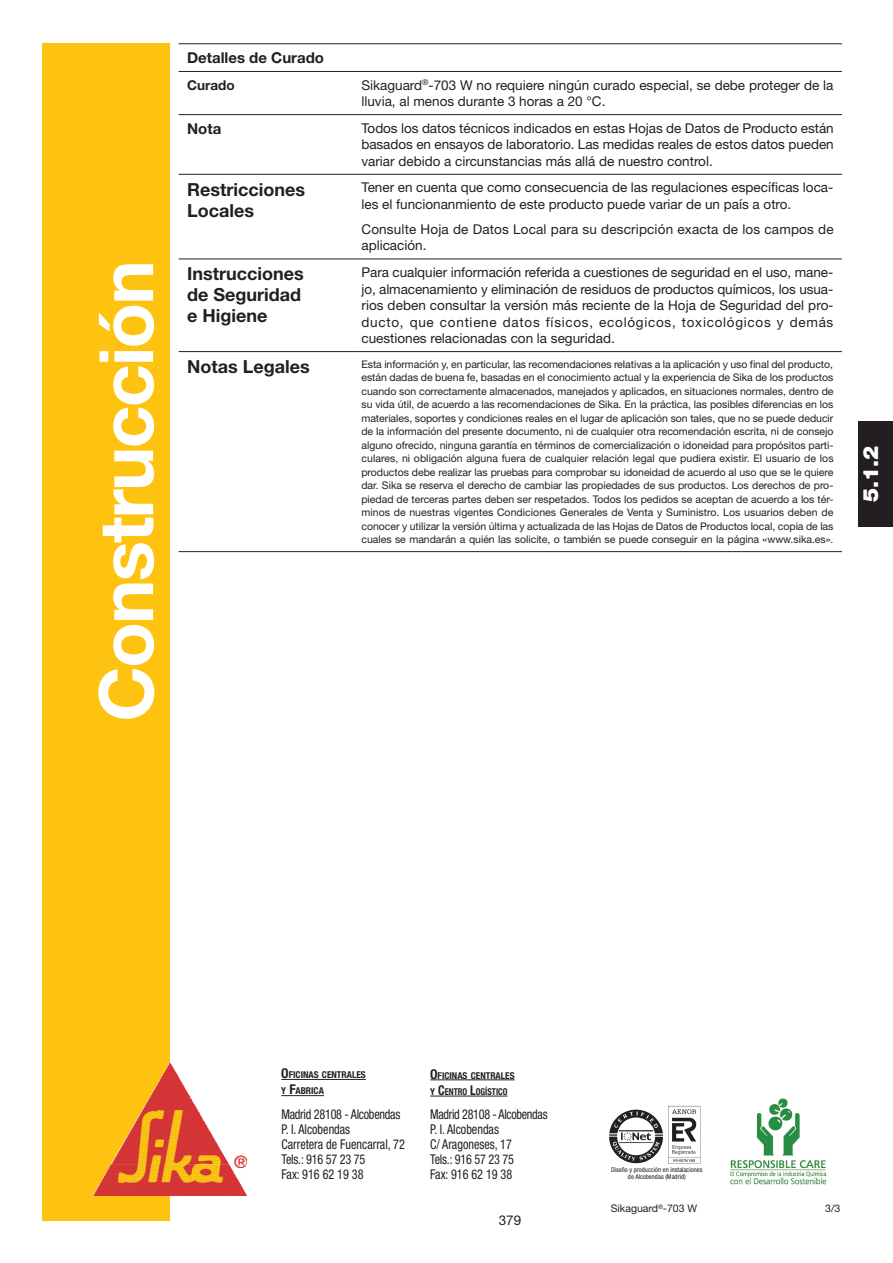
<style>
.page{position:relative;width:893px;height:1263px;background:#fff}
.page>*{position:absolute;margin:0;border:0;box-sizing:border-box;transform-origin:0 0}
.t1{font:700 75px "Helvetica Neue LT Std";letter-spacing:-.025em;color:#fff}
.t2{font:900 21px "Helvetica Neue LT Std";color:#fff}
.t3{font:700 18px/21px "Helvetica Neue LT Std";color:#231f20}
.t4{font:700 15px "Helvetica Neue LT Std";color:#231f20}
.t5{font:13.5px/16.5px "Helvetica Neue LT Std";color:#231f20}
.t6{font:condensed 13.5px/15px "Helvetica Neue LT Std";color:#231f20;scale:.9 1}
.t7{font:700 13.5px "Helvetica Neue LT Std";color:#231f20}
.t8{font:10.5px/13.5px "Helvetica Neue LT Std";letter-spacing:-.005em;color:#231f20;text-align:justify}
.t9{font:700 condensed 9.45px/16.2px "Helvetica Neue LT Std";color:#231f20}
.t10{font:condensed 6.75px/7.5px "Helvetica Neue LT Std";color:#231f20;text-align:center}
.s1{font-size:13.5px}
</style>
<div class="page">
<div style="left:43px;top:43px;width:127px;height:1177px;background:#fec210"></div>
<hr style="left:281px;top:1079px;width:85px;height:1px;background:#231f20">
<hr style="left:281px;top:1095px;width:43px;height:1px;background:#231f20">
<hr style="left:430px;top:1079px;width:85px;height:1px;background:#231f20">
<hr style="left:430px;top:1096px;width:77px;height:1px;background:#231f20">
<img style="left:609px;top:1109px;width:54px;height:55px">
<img style="left:668px;top:1105px;width:33px;height:59px">
<img style="left:111px;top:1063px;width:118px;height:101px">
<img style="left:93px;top:1164px;width:154px;height:32px">
<img style="left:730px;top:1098px;width:97px;height:87px">
<hr style="left:179px;top:114px;width:174px;height:1px;background:#231f20">
<hr style="left:353px;top:114px;width:489px;height:1px;background:#231f20">
<hr style="left:179px;top:174px;width:174px;height:1px;background:#231f20">
<hr style="left:353px;top:174px;width:489px;height:1px;background:#231f20">
<hr style="left:179px;top:259px;width:174px;height:1px;background:#231f20">
<hr style="left:353px;top:259px;width:489px;height:1px;background:#231f20">
<hr style="left:179px;top:351px;width:174px;height:1px;background:#231f20">
<hr style="left:353px;top:351px;width:489px;height:1px;background:#231f20">
<hr style="left:179px;top:43px;width:174px;height:1px;background:#231f20">
<hr style="left:353px;top:43px;width:489px;height:1px;background:#231f20">
<hr style="left:179px;top:71px;width:174px;height:1px;background:#231f20">
<hr style="left:353px;top:71px;width:489px;height:1px;background:#231f20">
<hr style="left:179px;top:551px;width:174px;height:1px;background:#231f20">
<hr style="left:353px;top:551px;width:489px;height:1px;background:#231f20">
<div style="left:859px;top:421px;width:34px;height:105px;background:#231f20"></div>
<h1 class="t1" style="left:80px;top:722px;width:463px;rotate:-90deg">Construcción</h1>
<h3 class="t4" style="left:187px;top:48px;width:138px">Detalles de Curado</h3>
<p class="t7" style="left:187px;top:76px;width:49px">Curado</p>
<p class="t5" style="left:361px;top:76px;width:473px">Sikaguard<sup>®</sup>-703 W no requiere ningún curado especial, se debe proteger de la lluvia, al menos durante 3 horas a 20 °C.</p>
<h3 class="t4" style="left:187px;top:119px;width:36px">Nota</h3>
<p class="t5" style="left:361px;top:120px;width:474px;text-align:justify">Todos los datos técnicos indicados en estas Hojas de Datos de Producto están basados en ensayos de laboratorio. Las medidas reales de estos datos pueden variar debido a circunstancias más allá de nuestro control.</p>
<h3 class="t3" style="left:187px;top:178px;width:119px">Restricciones<br>Locales</h3>
<p class="t5" style="left:361px;top:179px;width:473px">Tener en cuenta que como consecuencia de las regulaciones específicas loca&shy;les el funcionanmiento de este producto puede variar de un país a otro.</p>
<p class="t5" style="left:361px;top:221px;width:474px">Consulte Hoja de Datos Local para su descripción exacta de los campos de aplicación.</p>
<h3 class="t3" style="left:187px;top:263px;width:118px">Instrucciones de Seguridad e Higiene</h3>
<p class="t5" style="left:361px;top:264px;width:473px;text-align:justify">Para cualquier información referida a cuestiones de seguridad en el uso, mane&shy;jo, almacenamiento y eliminación de residuos de productos químicos, los usua&shy;rios deben consultar la versión más reciente de la Hoja de Seguridad del pro&shy;ducto, que contiene datos físicos, ecológicos, toxicológicos y demás cuestiones relacionadas con la seguridad.</p>
<h3 class="t3" style="left:187px;top:356px;width:124px">Notas Legales</h3>
<p class="t8" style="left:361px;top:357px;width:474px">Esta información y, en particular, las recomendaciones relativas a la aplicación y uso final del producto, están dadas de buena fe, basadas en el conocimiento actual y la experiencia de Sika de los productos cuando son correctamente almacenados, manejados y aplicados, en situaciones normales, dentro de su vida útil, de acuerdo a las recomendaciones de Sika. En la práctica, las posibles diferencias en los materiales, soportes y condiciones reales en el lugar de aplicación son tales, que no se puede deducir de la información del presente documento, ni de cualquier otra recomendación escrita, ni de consejo alguno ofrecido, ninguna garantía en términos de comercialización o idoneidad para propósitos parti&shy;culares, ni obligación alguna fuera de cualquier relación legal que pudiera existir. El usuario de los productos debe realizar las pruebas para comprobar su idoneidad de acuerdo al uso que se le quiere dar. Sika se reserva el derecho de cambiar las propiedades de sus productos. Los derechos de pro&shy;piedad de terceras partes deben ser respetados. Todos los pedidos se aceptan de acuerdo a los tér&shy;minos de nuestras vigentes Condiciones Generales de Venta y Suministro. Los usuarios deben de conocer y utilizar la versión última y actualizada de las Hojas de Datos de Productos local, copia de las cuales se mandarán a quién las solicite, o también se puede conseguir en la página «www.sika.es».</p>
<h2 class="t2" style="left:858px;top:502px;width:58px;rotate:-90deg">5.1.2</h2>
<p class="t9" style="left:281px;top:1066px;width:86px"><span class="s1">O</span>FICINAS CENTRALES<br>Y <span class="s1">F</span>ABRICA</p>
<p class="t9" style="left:430px;top:1067px;width:86px"><span class="s1">O</span>FICINAS CENTRALES<br>Y <span class="s1">C</span>ENTRO <span class="s1">L</span>OGÍSTICO</p>
<p class="t6" style="left:281px;top:1106px;width:139px">Madrid 28108 - Alcobendas p. i. alcobendas<br>Carretera de Fuencarral, 72<br>Tels.: 916 57 23 75<br>Fax: 916 62 19 38</p>
<p class="t6" style="left:430px;top:1106px;width:132px">Madrid 28108 - Alcobendas p. i. alcobendas<br>C/ Aragoneses, 17<br>Tels.: 916 57 23 75<br>Fax: 916 62 19 38</p>
<p class="t5" style="left:499px;top:1212px;width:24px">379</p>
<p class="t10" style="left:611px;top:1165px;width:93px">Diseño y producción en instalaciones de Alcobendas (Madrid)</p>
<p class="t8" style="left:611px;top:1202px;width:88px">Sikaguard<sup>®</sup>-703 W</p>
<p class="t8" style="left:825px;top:1202px;width:17px">3/3</p>
</div>
